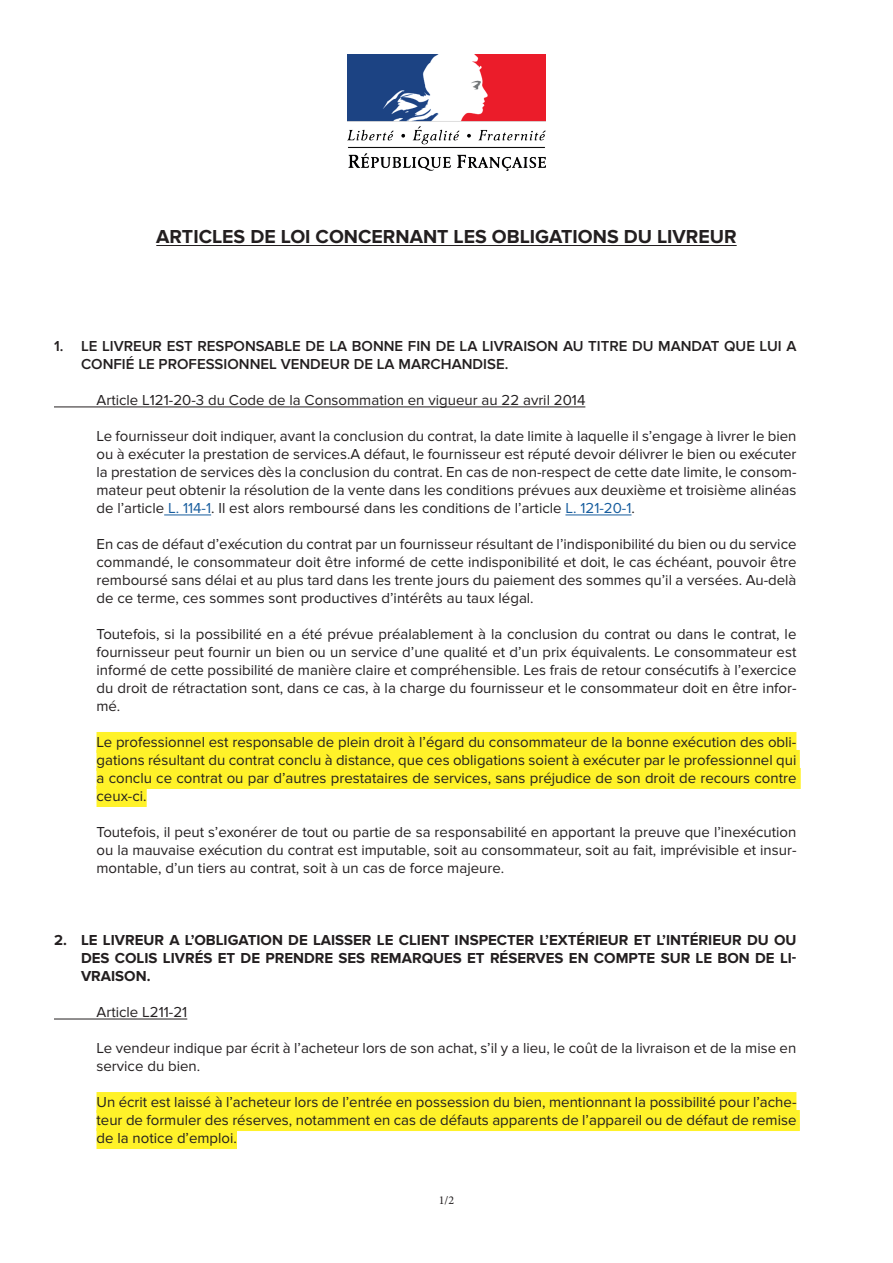
<style>
.page{position:relative;width:893px;height:1263px;background:#fff}
.page>*{position:absolute;margin:0;border:0;box-sizing:border-box;transform-origin:0 0}
.t1{font:700 19.5px "Proxima Nova";color:#231f20}
.t2{font:15px/18px "Proxima Nova";color:#231f20;text-align:justify}
.t3{font:700 15px/18px "Proxima Nova";color:#231f20;text-align:justify}
.t4{font:600 15px/18px "Proxima Nova";color:#231f20}
.t5{font:12px "Minion Pro";color:#231f20}
.s1{color:#175d9e}
</style>
<div class="page">
<hr style="left:156px;top:245px;width:581px;height:1px;background:#231f20">
<hr style="left:54px;top:407px;width:531px;height:1px;background:#231f20">
<hr style="left:164px;top:515px;width:47px;height:1px;background:#175d9e">
<hr style="left:565px;top:515px;width:66px;height:1px;background:#175d9e">
<div style="left:97px;top:732px;width:699px;height:21px;background:#fff229"></div>
<div style="left:97px;top:750px;width:703px;height:21px;background:#fff229"></div>
<div style="left:97px;top:768px;width:704px;height:21px;background:#fff229"></div>
<div style="left:97px;top:786px;width:50px;height:21px;background:#fff229"></div>
<hr style="left:54px;top:1019px;width:133px;height:1px;background:#231f20">
<div style="left:97px;top:1092px;width:699px;height:21px;background:#fff229"></div>
<div style="left:97px;top:1110px;width:703px;height:21px;background:#fff229"></div>
<div style="left:97px;top:1128px;width:140px;height:21px;background:#fff229"></div>
<img style="left:347px;top:54px;width:199px;height:117px">
<h1 class="t1" style="left:156px;top:225px;width:582px">ARTICLES DE LOI CONCERNANT LES OBLIGATIONS DU LIVREUR</h1>
<p class="t4" style="left:81px;top:337px;width:717px;text-indent:-27px">1. LE LIVREUR EST RESPONSABLE DE LA BONNE FIN DE LA LIVRAISON AU TITRE DU MANDAT QUE LUI A<br>CONFIÉ LE PROFESSIONNEL VENDEUR DE LA MARCHANDISE.</p>
<p class="t2" style="left:97px;top:391px;width:490px">Article L121-20-3 du Code de la Consommation en vigueur au 22 avril 2014</p>
<p class="t2" style="left:97px;top:427px;width:701px">Le fournisseur doit indiquer, avant la conclusion du contrat, la date limite à laquelle il s’engage à livrer le bien ou à exécuter la prestation de services.A défaut, le fournisseur est réputé devoir délivrer le bien ou exécuter la prestation de services dès la conclusion du contrat. En cas de non-respect de cette date limite, le consom&shy;mateur peut obtenir la résolution de la vente dans les conditions prévues aux deuxième et troisième alinéas de l’article <span class="s1">L. 114-1</span>. Il est alors remboursé dans les conditions de l’article <span class="s1">L. 121-20-1</span>.</p>
<p class="t2" style="left:97px;top:535px;width:701px">En cas de défaut d’exécution du contrat par un fournisseur résultant de l’indisponibilité du bien ou du service commandé, le consommateur doit être informé de cette indisponibilité et doit, le cas échéant, pouvoir être remboursé sans délai et au plus tard dans les trente jours du paiement des sommes qu’il a versées. Au-delà de ce terme, ces sommes sont productives d’intérêts au taux légal.</p>
<p class="t2" style="left:97px;top:625px;width:701px">Toutefois, si la possibilité en a été prévue préalablement à la conclusion du contrat ou dans le contrat, le fournisseur peut fournir un bien ou un service d’une qualité et d’un prix équivalents. Le consommateur est informé de cette possibilité de manière claire et compréhensible. Les frais de retour consécutifs à l’exercice du droit de rétractation sont, dans ce cas, à la charge du fournisseur et le consommateur doit en être infor&shy;mé.</p>
<p class="t2" style="left:97px;top:733px;width:701px">Le professionnel est responsable de plein droit à l’égard du consommateur de la bonne exécution des obli&shy;gations résultant du contrat conclu à distance, que ces obligations soient à exécuter par le professionnel qui a conclu ce contrat ou par d’autres prestataires de services, sans préjudice de son droit de recours contre ceux-ci.</p>
<p class="t2" style="left:97px;top:823px;width:701px">Toutefois, il peut s’exonérer de tout ou partie de sa responsabilité en apportant la preuve que l’inexécution ou la mauvaise exécution du contrat est imputable, soit au consommateur, soit au fait, imprévisible et insur&shy;montable, d’un tiers au contrat, soit à un cas de force majeure.</p>
<p class="t3" style="left:81px;top:931px;width:717px;text-indent:-27px">2. LE LIVREUR A L’OBLIGATION DE LAISSER LE CLIENT INSPECTER L’EXTÉRIEUR ET L’INTÉRIEUR DU OU DES COLIS LIVRÉS ET DE PRENDRE SES REMARQUES ET RÉSERVES EN COMPTE SUR LE BON DE LI-VRAISON.</p>
<p class="t2" style="left:97px;top:1003px;width:92px">Article L211-21</p>
<p class="t2" style="left:97px;top:1039px;width:701px">Le vendeur indique par écrit à l’acheteur lors de son achat, s’il y a lieu, le coût de la livraison et de la mise en service du bien.</p>
<p class="t2" style="left:97px;top:1093px;width:701px">Un écrit est laissé à l’acheteur lors de l’entrée en possession du bien, mentionnant la possibilité pour l’ache&shy;teur de formuler des réserves, notamment en cas de défauts apparents de l’appareil ou de défaut de remise de la notice d’emploi.</p>
<p class="t5" style="left:439px;top:1192px;width:17px">1/2</p>
</div>
